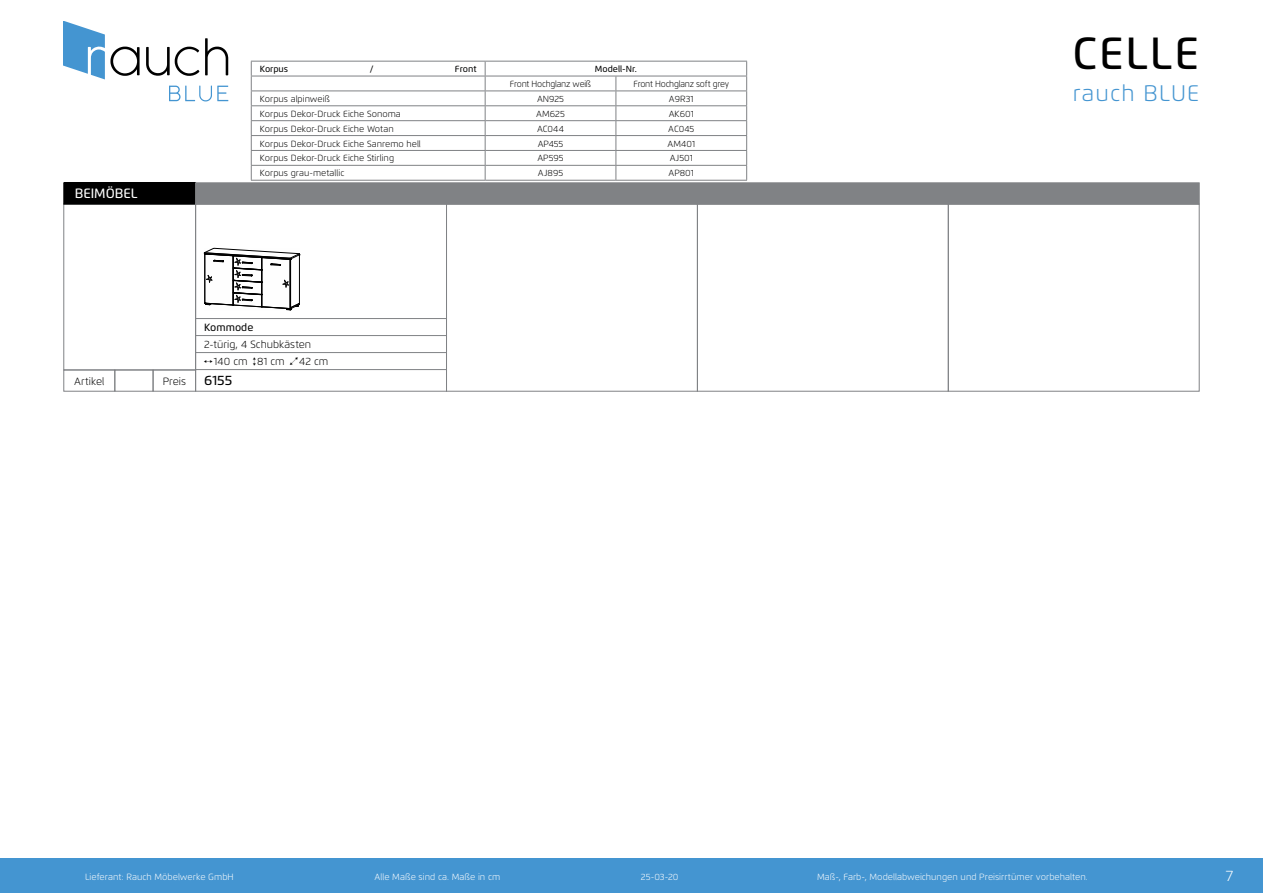
<style>
.page{position:relative;width:1263px;height:893px;background:#fff}
.page>*{position:absolute;margin:0;border:0;box-sizing:border-box;transform-origin:0 0}
.t1{font:500 45px "Flexo";letter-spacing:.05em;color:#000}
.t2{font:300 22.5px "Flexo";letter-spacing:.05em;color:#4495d1}
.t3{font:300 15px "Flexo";color:#fff}
.t4{font:500 13.5px "Flexo";color:#fff}
.t5{font:500 13.5px "Flexo";color:#000}
.t6{font:300 10.5px/17.2px "Flexo";letter-spacing:.01em;color:#000}
.t7{font:500 10.5px "Flexo";color:#000}
.t8{font:300 9px "Flexo";color:#fff}
.t9{font:300 8.85px "Flexo";color:#000}
.t10{font:300 8.85px "Flexo";letter-spacing:-.025em;color:#000;scale:.95 1}
.t11{font:500 8.85px "Flexo";color:#000}
</style>
<div class="page">
<div style="left:0;top:859px;width:1263px;height:34px;background:#4495d1"></div>
<svg style="left:146px;top:47px;width:53px;height:29px"></svg>
<svg style="left:205px;top:38px;width:23px;height:37px"></svg>
<svg style="left:169px;top:86px;width:59px;height:15px"></svg>
<svg style="left:64px;top:21px;width:76px;height:58px"></svg>
<div style="left:114px;top:370px;width:39px;height:22px;border:1px solid #808285"></div>
<div style="left:153px;top:370px;width:43px;height:22px;border:1px solid #808285"></div>
<div style="left:63px;top:370px;width:52px;height:22px;border:1px solid #808285"></div>
<div style="left:63px;top:204px;width:133px;height:166px;border:1px solid #808285"></div>
<div style="left:64px;top:183px;width:132px;height:21px;background:#000"></div>
<div style="left:63px;top:182px;width:133px;height:22px;border:1px solid #000"></div>
<div style="left:195px;top:182px;width:1004px;height:22px;background:#808285;border:1px solid #808285"></div>
<div style="left:446px;top:204px;width:252px;height:188px;border:1px solid #808285"></div>
<div style="left:697px;top:204px;width:252px;height:188px;border:1px solid #808285"></div>
<div style="left:948px;top:204px;width:251px;height:188px;border:1px solid #808285"></div>
<hr style="left:196px;top:335px;width:250px;height:1px;background:#808285">
<hr style="left:196px;top:352px;width:250px;height:1px;background:#808285">
<hr style="left:196px;top:318px;width:250px;height:1px;background:#808285">
<hr style="left:196px;top:369px;width:250px;height:1px;background:#808285">
<svg style="left:204px;top:248px;width:96px;height:63px"></svg>
<div style="left:195px;top:204px;width:252px;height:188px;border:1px solid #808285"></div>
<hr style="left:251px;top:61px;width:234px;height:1px;background:#808285">
<hr style="left:485px;top:61px;width:131px;height:1px;background:#808285">
<hr style="left:616px;top:61px;width:131px;height:1px;background:#808285">
<hr style="left:251px;top:76px;width:234px;height:1px;background:#808285">
<hr style="left:485px;top:76px;width:131px;height:1px;background:#808285">
<hr style="left:616px;top:76px;width:131px;height:1px;background:#808285">
<hr style="left:251px;top:91px;width:234px;height:1px;background:#808285">
<hr style="left:485px;top:91px;width:131px;height:1px;background:#808285">
<hr style="left:616px;top:91px;width:131px;height:1px;background:#808285">
<hr style="left:251px;top:105px;width:234px;height:1px;background:#808285">
<hr style="left:485px;top:105px;width:131px;height:1px;background:#808285">
<hr style="left:616px;top:105px;width:131px;height:1px;background:#808285">
<hr style="left:251px;top:120px;width:234px;height:1px;background:#808285">
<hr style="left:485px;top:120px;width:131px;height:1px;background:#808285">
<hr style="left:616px;top:120px;width:131px;height:1px;background:#808285">
<hr style="left:251px;top:135px;width:234px;height:1px;background:#808285">
<hr style="left:485px;top:135px;width:131px;height:1px;background:#808285">
<hr style="left:616px;top:135px;width:131px;height:1px;background:#808285">
<hr style="left:251px;top:150px;width:234px;height:1px;background:#808285">
<hr style="left:485px;top:150px;width:131px;height:1px;background:#808285">
<hr style="left:616px;top:150px;width:131px;height:1px;background:#808285">
<hr style="left:251px;top:165px;width:234px;height:1px;background:#808285">
<svg style="left:251px;top:62px;width:1px;height:118px"></svg>
<hr style="left:485px;top:165px;width:131px;height:1px;background:#808285">
<svg style="left:485px;top:62px;width:1px;height:118px"></svg>
<hr style="left:616px;top:165px;width:131px;height:1px;background:#808285">
<svg style="left:615px;top:76px;width:1px;height:104px"></svg>
<svg style="left:746px;top:62px;width:1px;height:118px"></svg>
<hr style="left:251px;top:180px;width:234px;height:1px;background:#808285">
<hr style="left:485px;top:180px;width:131px;height:1px;background:#808285">
<hr style="left:616px;top:180px;width:131px;height:1px;background:#808285">
<h3 class="t4" style="left:75px;top:185px;width:64px">BEIMÖBEL</h3>
<p class="t11" style="left:260px;top:64px;width:30px">Korpus</p>
<p class="t11" style="left:370px;top:64px;width:5px">/</p>
<p class="t11" style="left:455px;top:64px;width:23px">Front</p>
<p class="t11" style="left:595px;top:64px;width:43px">Modell-Nr.</p>
<p class="t10" style="left:510px;top:79px;width:87px">Front Hochglanz weiß</p>
<p class="t10" style="left:633px;top:79px;width:102px">Front Hochglanz soft grey</p>
<p class="t9" style="left:260px;top:93px;width:72px">Korpus alpinweiß</p>
<p class="t9" style="left:537px;top:93px;width:29px">AN925</p>
<p class="t9" style="left:669px;top:93px;width:26px">A9R31</p>
<p class="t9" style="left:260px;top:108px;width:143px">Korpus Dekor-Druck Eiche Sonoma</p>
<p class="t9" style="left:536px;top:108px;width:30px">AM625</p>
<p class="t9" style="left:669px;top:108px;width:27px">AK601</p>
<p class="t9" style="left:260px;top:123px;width:136px">Korpus Dekor-Druck Eiche Wotan</p>
<p class="t9" style="left:537px;top:123px;width:28px">AC044</p>
<p class="t9" style="left:668px;top:123px;width:28px">AC045</p>
<p class="t9" style="left:260px;top:138px;width:163px">Korpus Dekor-Druck Eiche Sanremo hell</p>
<p class="t9" style="left:538px;top:138px;width:27px">AP455</p>
<p class="t9" style="left:667px;top:138px;width:29px">AM401</p>
<p class="t9" style="left:260px;top:153px;width:136px">Korpus Dekor-Druck Eiche Stirling</p>
<p class="t9" style="left:537px;top:153px;width:28px">AP595</p>
<p class="t9" style="left:670px;top:153px;width:25px">AJ501</p>
<p class="t9" style="left:260px;top:168px;width:86px">Korpus grau-metallic</p>
<p class="t9" style="left:538px;top:168px;width:27px">AJ895</p>
<p class="t9" style="left:669px;top:168px;width:27px">AP801</p>
<p class="t6" style="left:74px;top:372px;width:32px">Artikel</p>
<p class="t6" style="left:163px;top:372px;width:25px">Preis</p>
<p class="t7" style="left:204px;top:321px;width:51px">Kommode</p>
<p class="t6" style="left:214px;top:335px;width:99px;text-indent:-10px">2-türig, 4 Schubkästen<br>140 cm 81 cm</p>
<p class="t6" style="left:299px;top:353px;width:31px">42 cm</p>
<h3 class="t5" style="left:204px;top:372px;width:30px">6155</h3>
<h1 class="t1" style="left:1072px;top:26px;width:128px">CELLE</h1>
<h2 class="t2" style="left:1073px;top:79px;width:128px">rauch BLUE</h2>
<p class="t8" style="left:659px;top:871px;width:19px">3-20</p>
<h3 class="t3" style="left:1226px;top:866px;width:9px">7</h3>
<p class="t8" style="left:85px;top:871px;width:150px">Lieferant: Rauch Möbelwerke GmbH</p>
<p class="t8" style="left:375px;top:871px;width:127px">Alle Maße sind ca. Maße in cm</p>
<p class="t8" style="left:641px;top:871px;width:39px">25-03-20</p>
<p class="t8" style="left:817px;top:871px;width:272px">Maß-, Farb-, Modellabweichungen und Preisirrtümer vorbehalten.</p>
</div>
